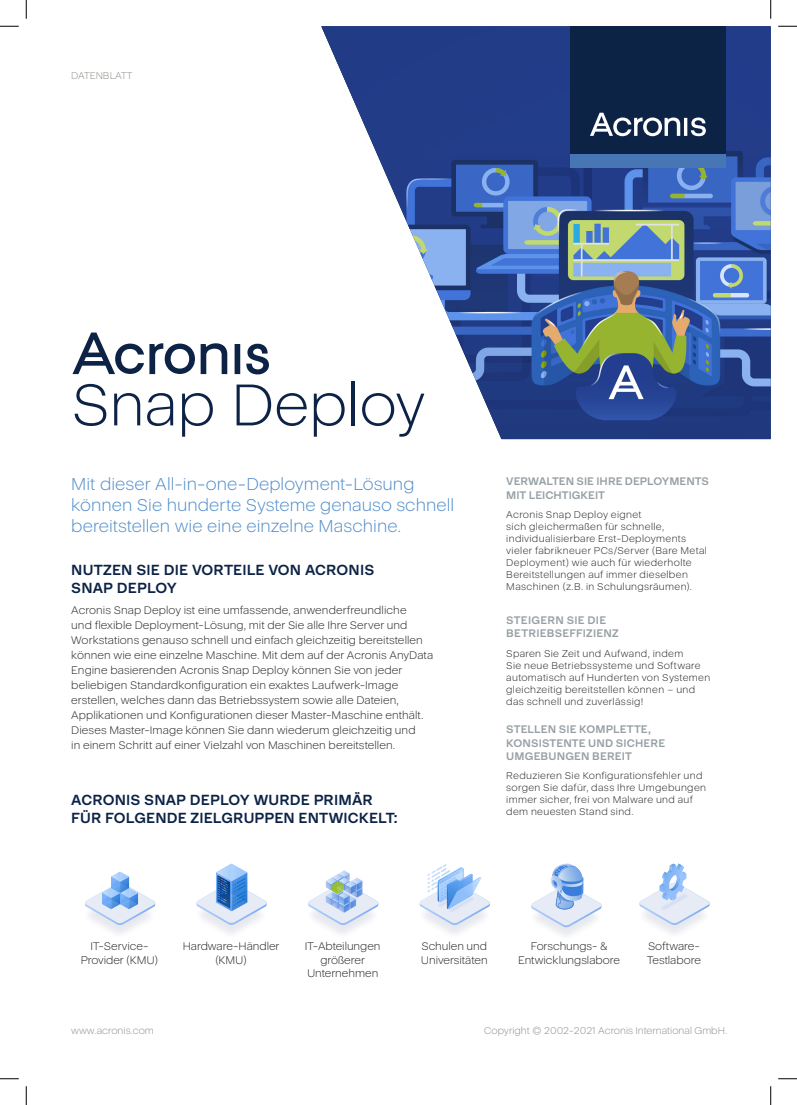
<style>
.page{position:relative;width:797px;height:1105px;background:#fff}
.page>*{position:absolute;margin:0;border:0;box-sizing:border-box;transform-origin:0 0}
.t1{font:300 60.12px "Acronis Cyber";letter-spacing:-.005em;color:#0c2346}
.t2{font:300 60.12px "Acronis";color:#0c2346}
.t3{font:300 17.5px/21px "Acronis Cyber";letter-spacing:.005em;color:#4e8bc9}
.t4{font:700 15px/18px "Acronis Cyber";letter-spacing:.01em;color:#0c2346}
.t5{font:300 11.25px/15px "Acronis Cyber";letter-spacing:.005em;color:#231f20;text-align:center}
.t6{font:700 11.25px/13.5px "Acronis Cyber";letter-spacing:.01em;color:#97a0a5}
.t7{font:300 10px/12px "Acronis Cyber";letter-spacing:.03em;color:#231f20}
.t8{font:10px "Acronis Cyber VF";color:#8f8e88}
</style>
<div class="page">
<svg style="left:531px;top:864px;width:71px;height:64px"></svg>
<img style="left:321px;top:26px;width:449px;height:413px">
<div style="left:570px;top:26px;width:155px;height:128px;background:#0c2346"></div>
<div style="left:570px;top:154px;width:155px;height:13px;background:#4876b4"></div>
<svg style="left:590px;top:113px;width:116px;height:23px"></svg>
<svg style="left:419px;top:864px;width:71px;height:61px"></svg>
<svg style="left:85px;top:872px;width:71px;height:53px"></svg>
<svg style="left:308px;top:870px;width:71px;height:55px"></svg>
<svg style="left:196px;top:864px;width:71px;height:61px"></svg>
<svg style="left:639px;top:863px;width:71px;height:62px"></svg>
<svg style="left:0;top:25px;width:19px;height:2px"></svg>
<svg style="left:778px;top:25px;width:19px;height:2px"></svg>
<svg style="left:0;top:1078px;width:19px;height:1px"></svg>
<svg style="left:778px;top:1078px;width:19px;height:1px"></svg>
<svg style="left:25px;top:0;width:2px;height:19px"></svg>
<svg style="left:25px;top:1086px;width:2px;height:19px"></svg>
<svg style="left:770px;top:0;width:1px;height:19px"></svg>
<svg style="left:770px;top:1086px;width:1px;height:19px"></svg>
<p class="t8" style="left:71px;top:69px;width:63px">DATENBLATT</p>
<h1 class="t2" style="left:71px;top:320px;width:202px">ጷ</h1>
<h1 class="t1" style="left:71px;top:369px;width:356px">Snap Deploy</h1>
<h2 class="t3" style="left:71px;top:473px;width:384px">Mit dieser All-in-one-Deployment-Lösung können Sie hunderte Systeme genauso schnell bereitstellen wie eine einzelne Maschine.</h2>
<h3 class="t4" style="left:71px;top:561px;width:304px">NUTZEN SIE DIE VORTEILE VON ACRONIS<br>SNAP DEPLOY</h3>
<p class="t5" style="left:71px;top:603px;width:363px;text-align:left">Acronis Snap Deploy ist eine umfassende, anwenderfreundliche<br>und flexible Deployment-Lösung, mit der Sie alle Ihre Server und Workstations genauso schnell und einfach gleichzeitig bereitstellen können wie eine einzelne Maschine. Mit dem auf der Acronis AnyData Engine basierenden Acronis Snap Deploy können Sie von jeder beliebigen Standardkonfiguration ein exaktes Laufwerk-Image erstellen, welches dann das Betriebssystem sowie alle Dateien, Applikationen und Konfigurationen dieser Master-Maschine enthält.<br>Dieses Master-Image können Sie dann wiederum gleichzeitig und<br>in einem Schritt auf einer Vielzahl von Maschinen bereitstellen.</p>
<h3 class="t4" style="left:71px;top:791px;width:328px">ACRONIS SNAP DEPLOY WURDE PRIMÄR<br>FÜR FOLGENDE ZIELGRUPPEN ENTWICKELT:</h3>
<p class="t6" style="left:506px;top:475px;width:204px">VERWALTEN SIE IHRE DEPLOYMENTS<br>MIT LEICHTIGKEIT</p>
<p class="t7" style="left:506px;top:508px;width:202px">Acronis Snap Deploy eignet<br>sich gleichermaßen für schnelle, individualisierbare Erst-Deployments vieler fabrikneuer PCs/Server (Bare Metal Deployment) wie auch für wiederholte Bereitstellungen auf immer dieselben Maschinen (z.B. in Schulungsräumen).</p>
<p class="t6" style="left:506px;top:613px;width:114px">STEIGERN SIE DIE<br>BETRIEBSEFFIZIENZ</p>
<p class="t7" style="left:506px;top:647px;width:205px">Sparen Sie Zeit und Aufwand, indem<br>Sie neue Betriebssysteme und Software automatisch auf Hunderten von Systemen gleichzeitig bereitstellen können – und das schnell und zuverlässig!</p>
<p class="t6" style="left:506px;top:722px;width:160px">STELLEN SIE KOMPLETTE,<br>KONSISTENTE UND SICHERE<br>UMGEBUNGEN BEREIT</p>
<p class="t7" style="left:506px;top:770px;width:201px">Reduzieren Sie Konfigurationsfehler und sorgen Sie dafür, dass Ihre Umgebungen immer sicher, frei von Malware und auf dem neuesten Stand sind.</p>
<p class="t5" style="left:81px;top:940px;width:79px;line-height:13.5px">IT-Service-<br>Provider (KMU)</p>
<p class="t5" style="left:183px;top:940px;width:98px;line-height:13.5px">Hardware-Händler (KMU)</p>
<p class="t5" style="left:305px;top:940px;width:77px;line-height:13.5px">IT-Abteilungen größerer<br>Unternehmen</p>
<p class="t5" style="left:421px;top:940px;width:68px;line-height:13.5px;text-align:left">Schulen und<br>Universitäten</p>
<p class="t5" style="left:647px;top:940px;width:55px;line-height:13.5px;text-align:left">Software-<br>Testlabore</p>
<p class="t5" style="left:518px;top:940px;width:103px;line-height:13.5px">Forschungs- &amp;<br>Entwicklungslabore</p>
<p class="t8" style="left:71px;top:1024px;width:84px">www.acronis.com</p>
<p class="t8" style="left:484px;top:1024px;width:244px">Copyright © 2002-2021 Acronis International GmbH.</p>
</div>
